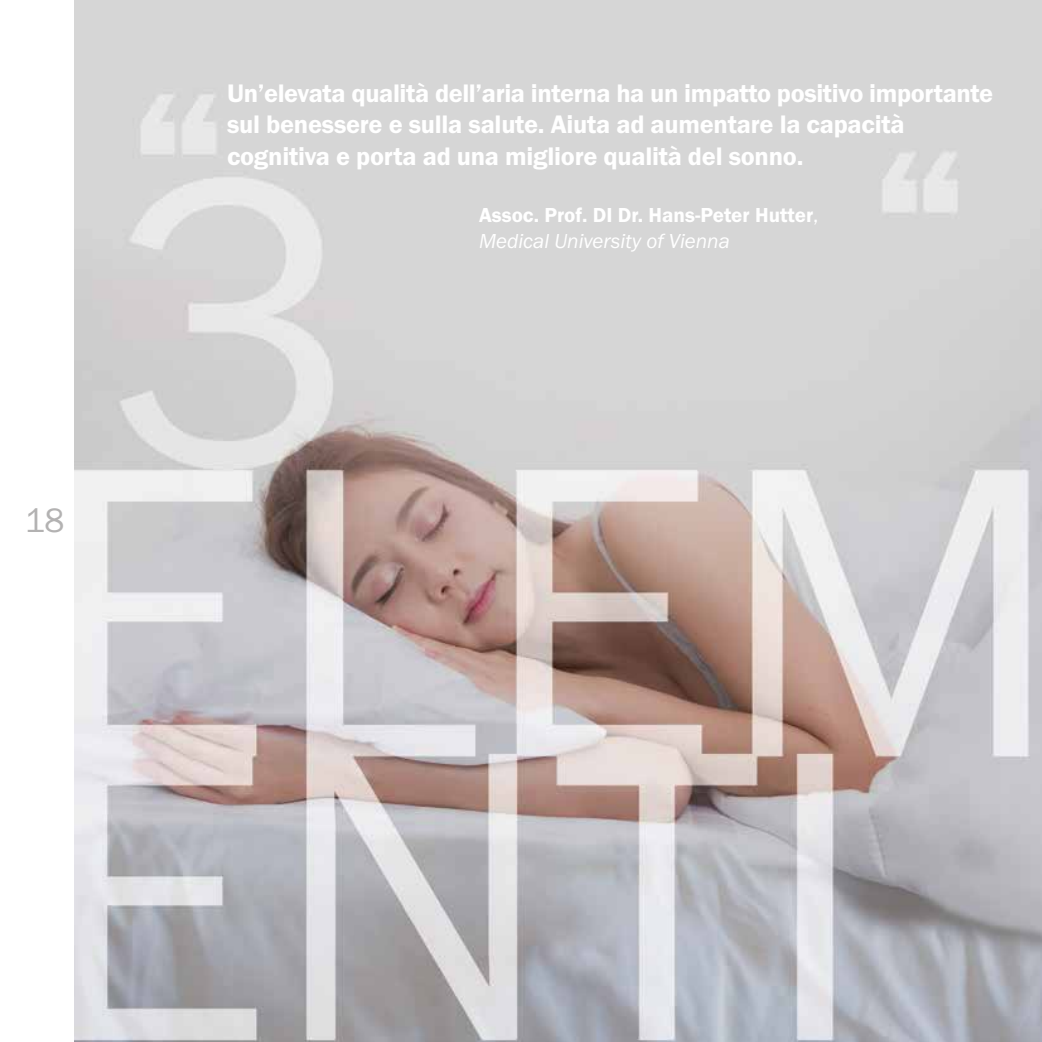
<style>
.page{position:relative;width:1042px;height:1042px;background:#fff}
.page>*{position:absolute;margin:0;border:0;box-sizing:border-box;transform-origin:0 0}
.t1{font:35px "Franklin Got Itc TOT Boo";color:#b3b2b2}
.t2{font:26.25px/31.5px "Franklin Got Itc TOT Dem";letter-spacing:-.01em;color:#fff}
.t3{font:21px "Franklin Got Itc TOT Dem";color:#fff}
.t4{font:21px "Franklin Got Itc TOT Boo Ita";color:#fff}
.s1{font-family:"Franklin Got Itc TOT Boo"}
</style>
<div class="page">
<img style="left:74px;top:0;width:968px;height:1042px">
<img style="left:1034px;top:946px;width:8px;height:26px">
<h1 class="t1" style="left:25px;top:501px;width:41px">18</h1>
<p class="t2" style="left:227px;top:78px;width:768px">Un’elevata qualità dell’aria interna ha un impatto positivo importante sul benessere e sulla salute. Aiuta ad aumentare la capacità cognitiva e porta ad una migliore qualità del sonno.</p>
<p class="t3" style="left:479px;top:203px;width:341px">Assoc. Prof. DI Dr. Hans-Peter Hutter<span class="s1">,</span></p>
<p class="t4" style="left:479px;top:229px;width:252px">Medical University of Vienna</p>
</div>
